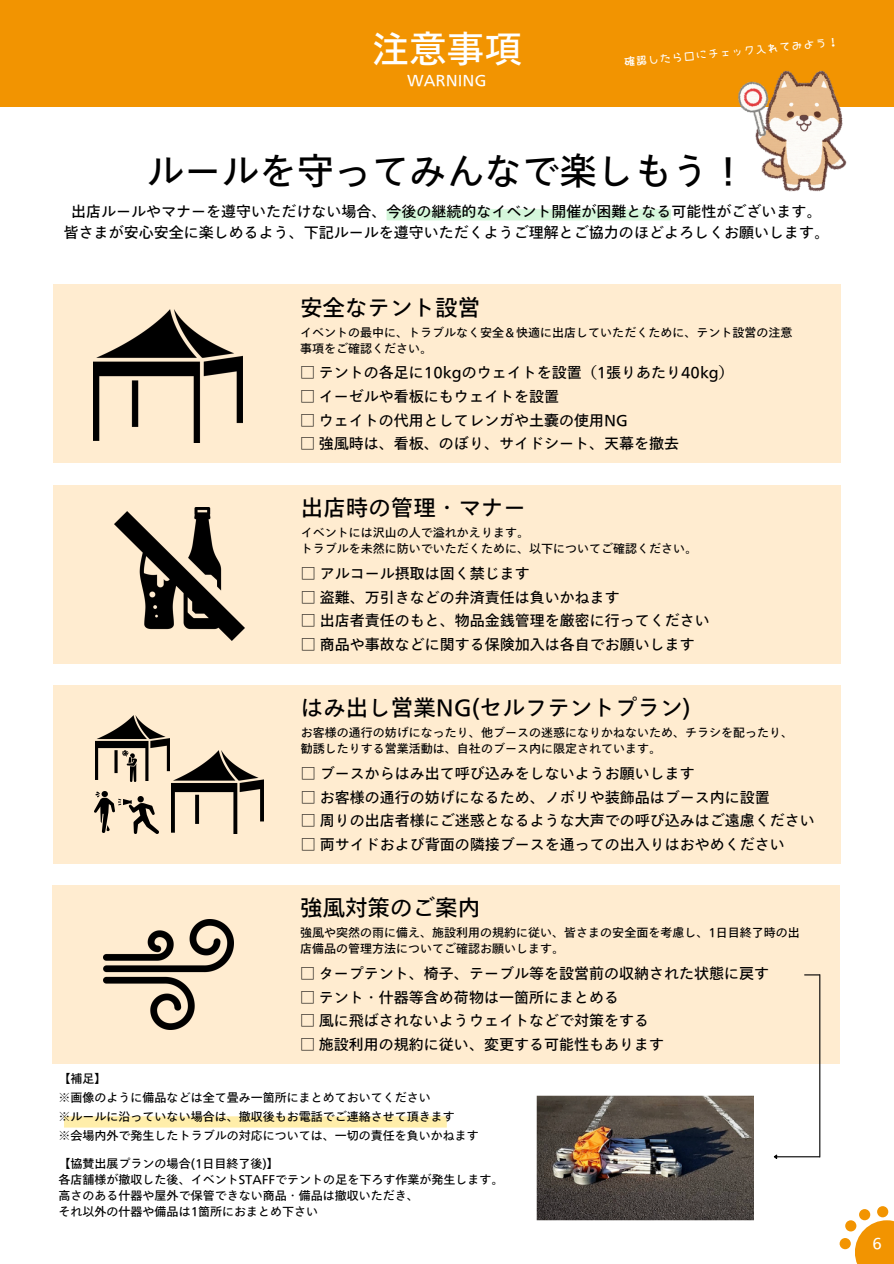
<style>
.page{position:relative;width:894px;height:1264px;background:#fff}
.page>*{position:absolute;margin:0;border:0;box-sizing:border-box;transform-origin:0 0}
.t1{font:37.5px "Tazugane Gothic Std N";color:#000}
.t2{font:37.5px "Tazugane Gothic Std N";color:#fff}
.t3{font:22.5px "Tazugane Gothic Std N";color:#000}
.t4{font:15px/21.3px "Tazugane Gothic Std N";color:#000;text-align:center}
.t5{font:15px "Tazugane Gothic Std N";color:#fff}
.t6{font:12px/16px "Tazugane Gothic Std N";color:#000}
.t7{font:12px "Chibisuke Font TTF";color:#fff}
</style>
<div class="page">
<div style="left:854px;top:1220px;width:39px;height:43px;background:#f29401"></div>
<svg style="left:839px;top:1237px;width:11px;height:12px"></svg>
<div style="left:845px;top:1220px;width:11px;height:11px;background:#f29401;border-radius:50%"></div>
<svg style="left:858px;top:1208px;width:12px;height:12px"></svg>
<div style="left:876px;top:1206px;width:12px;height:11px;background:#f29401;border-radius:50%"></div>
<div style="left:0;top:0;width:893px;height:106px;background:#f29401"></div>
<div style="left:64px;top:1116px;width:382px;height:11px;background:#fea"></div>
<div style="left:52px;top:885px;width:787px;height:178px;background:#ffecd0"></div>
<img style="left:104px;top:919px;width:129px;height:110px">
<img style="left:536px;top:1095px;width:217px;height:125px">
<hr style="left:776px;top:1156px;width:43px;height:1px;background:#000">
<svg style="left:773px;top:1154px;width:5px;height:5px"></svg>
<hr style="left:819px;top:974px;width:1px;height:183px;background:#000">
<svg style="left:804px;top:974px;width:15px;height:1px"></svg>
<div style="left:53px;top:685px;width:787px;height:178px;background:#ffecd0"></div>
<img style="left:171px;top:751px;width:93px;height:82px">
<img style="left:96px;top:715px;width:73px;height:66px">
<img style="left:119px;top:797px;width:39px;height:36px">
<img style="left:122px;top:751px;width:15px;height:30px">
<img style="left:95px;top:792px;width:19px;height:40px">
<svg style="left:96px;top:791px;width:4px;height:6px"></svg>
<div style="left:53px;top:284px;width:787px;height:179px;background:#ffecd0"></div>
<img style="left:94px;top:310px;width:148px;height:132px">
<div style="left:53px;top:485px;width:787px;height:178px;background:#ffecd0"></div>
<img style="left:115px;top:507px;width:129px;height:133px">
<img style="left:729px;top:70px;width:130px;height:122px">
<div style="left:386px;top:209px;width:284px;height:11px;background:#d5f7db"></div>
<p class="t2" style="left:371px;top:30px;width:151px">注意事項</p>
<p class="t5" style="left:407px;top:73px;width:81px">WARNING</p>
<p class="t7" style="left:622px;top:53px;width:218px;rotate:-5deg">確認したら□にチェック入れてみよう！</p>
<p class="t1" style="left:146px;top:151px;width:601px">ルールを守ってみんなで楽しもう！</p>
<h2 class="t4" style="left:64px;top:200px;width:766px">出店ルールやマナーを遵守いただけない場合、今後の継続的なイベント開催が困難となる可能性がございます。皆さまが安心安全に楽しめるよう、下記ルールを遵守いただくようご理解とご協力のほどよろしくお願いします。</h2>
<p class="t3" style="left:300px;top:296px;width:181px">安全なテント設営</p>
<h3 class="t6" style="left:300px;top:324px;width:494px">イベントの最中に、トラブルなく安全＆快適に出店していただくために、テント設営の注意事項をご確認ください。</h3>
<p class="t4" style="left:300px;top:362px;width:435px">□ テントの各足に10kgのウェイトを設置（1張りあたり40kg）</p>
<p class="t4" style="left:300px;top:385px;width:260px">□ イーゼルや看板にもウェイトを設置</p>
<p class="t4" style="left:300px;top:409px;width:329px">□ ウェイトの代用としてレンガや土嚢の使用NG</p>
<p class="t4" style="left:300px;top:433px;width:380px">□ 強風時は、看板、のぼり、サイドシート、天幕を撤去</p>
<p class="t3" style="left:301px;top:496px;width:226px">出店時の管理・マナー</p>
<h5 class="t6" style="left:301px;top:524px;width:230px">イベントには沢山の人で溢れかえります。</h5>
<p class="t6" style="left:301px;top:540px;width:398px">トラブルを未然に防いでいただくために、以下についてご確認ください。</p>
<p class="t4" style="left:301px;top:562px;width:230px">□ アルコール摂取は固く禁じます</p>
<p class="t4" style="left:301px;top:586px;width:320px">□ 盗難、万引きなどの弁済責任は負いかねます</p>
<p class="t4" style="left:301px;top:610px;width:410px">□ 出店者責任のもと、物品金銭管理を厳密に行ってください</p>
<p class="t4" style="left:301px;top:633px;width:395px">□ 商品や事故などに関する保険加入は各自でお願いします</p>
<h5 class="t3" style="left:301px;top:696px;width:391px">はみ出し営業NG(セルフテントプラン)</h5>
<p class="t6" style="left:301px;top:724px;width:494px">お客様の通行の妨げになったり、他ブースの迷惑になりかねないため、チラシを配ったり、勧誘したりする営業活動は、自社のブース内に限定されています。</p>
<h3 class="t4" style="left:301px;top:762px;width:395px">□ ブースからはみ出て呼び込みをしないようお願いします</h3>
<h3 class="t4" style="left:301px;top:786px;width:470px">□ お客様の通行の妨げになるため、ノボリや装飾品はブース内に設置</h3>
<h3 class="t4" style="left:301px;top:809px;width:515px">□ 周りの出店者様にご迷惑となるような大声での呼び込みはご遠慮ください</h3>
<h3 class="t4" style="left:301px;top:833px;width:485px">□ 両サイドおよび背面の隣接ブースを通っての出入りはおやめください</h3>
<p class="t3" style="left:300px;top:896px;width:181px">強風対策のご案内</p>
<h5 class="t6" style="left:300px;top:924px;width:501px">強風や突然の雨に備え、施設利用の規約に従い、皆さまの安全面を考慮し、1日目終了時の出店備品の管理方法についてご確認お願いします。</h5>
<h1 class="t4" style="left:300px;top:962px;width:470px">□ タープテント、椅子、テーブル等を設営前の収納された状態に戻す</h1>
<h1 class="t4" style="left:300px;top:986px;width:320px">□ テント・什器等含め荷物は一箇所にまとめる</h1>
<h1 class="t4" style="left:300px;top:1009px;width:350px">□ 風に飛ばされないようウェイトなどで対策をする</h1>
<h1 class="t4" style="left:300px;top:1033px;width:365px">□ 施設利用の規約に従い、変更する可能性もあります</h1>
<h1 class="t6" style="left:59px;top:1070px;width:50px">【補足】</h1>
<h4 class="t6" style="left:59px;top:1089px;width:374px">※画像のように備品などは全て畳み一箇所にまとめておいてください</h4>
<p class="t6" style="left:59px;top:1108px;width:398px">※ルールに沿っていない場合は、撤収後もお電話でご連絡させて頂きます</p>
<p class="t6" style="left:59px;top:1127px;width:422px">※会場内外で発生したトラブルの対応については、一切の責任を負いかねます</p>
<h5 class="t6" style="left:59px;top:1155px;width:446px">【協賛出展プランの場合(1日目終了後)】<br>各店舗様が撤収した後、イベントSTAFFでテントの足を下ろす作業が発生します。高さのある什器や屋外で保管できない商品・備品は撤収いただき、<br>それ以外の什器や備品は1箇所におまとめ下さい</h5>
<p class="t5" style="left:872px;top:1235px;width:11px">6</p>
</div>
